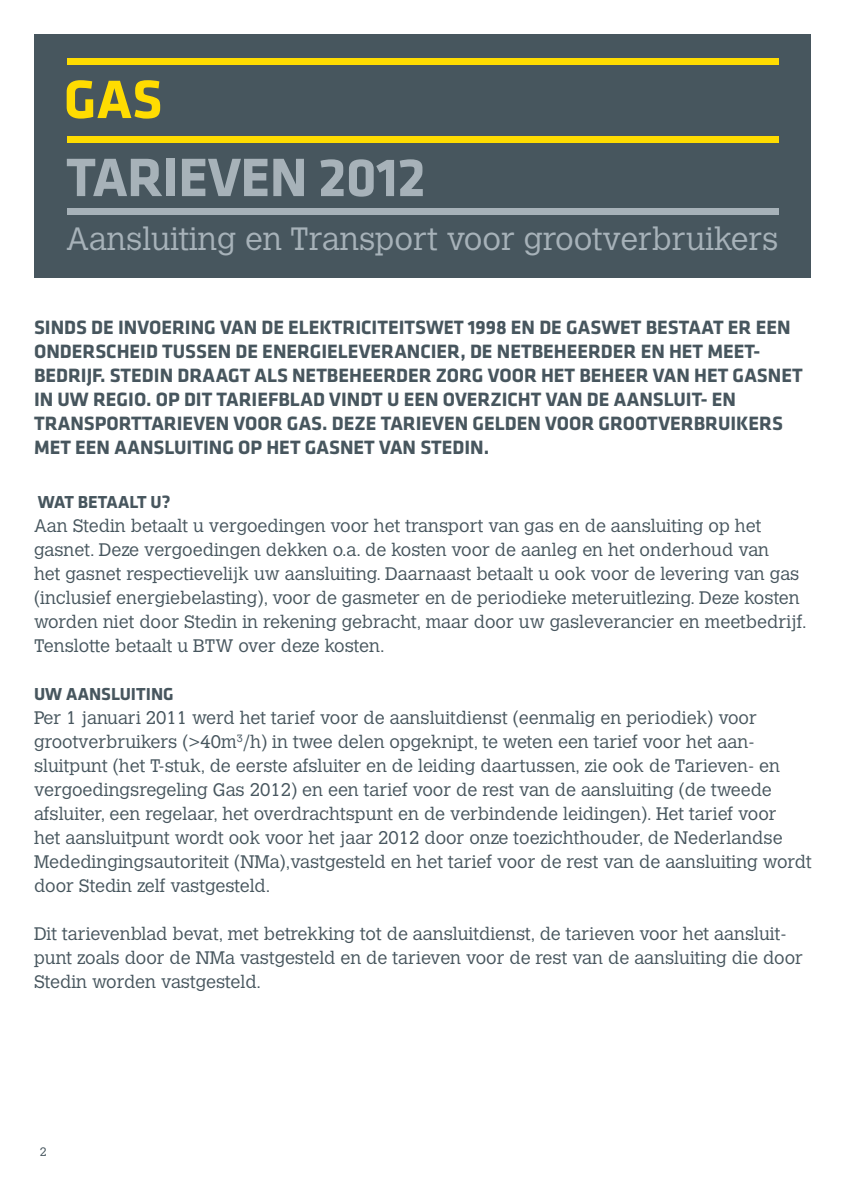
<style>
.page{position:relative;width:842px;height:1191px;background:#fff}
.page>*{position:absolute;margin:0;border:0;box-sizing:border-box;transform-origin:0 0}
.t1{font:700 56px "Klavika";letter-spacing:-.01em;color:#a7b2b9}
.t2{font:700 56px "Klavika";color:#ffdc01}
.t3{font:300 32px "Calvert MT Std";color:#a7b2b9}
.t4{font:700 20px/24px "Klavika";color:#47565e}
.t5{font:300 18px/24px "Calvert MT Std";color:#47565e}
.t6{font:700 18px "Klavika";color:#47565e}
.t7{font:300 12px "Calvert MT Std";color:#47565e}
</style>
<div class="page">
<div style="left:34px;top:34px;width:777px;height:244px;background:#47565e"></div>
<div style="left:67px;top:208px;width:711px;height:6px;background:#a7b2b9"></div>
<div style="left:67px;top:58px;width:711px;height:6px;background:#ffdc01"></div>
<div style="left:67px;top:136px;width:711px;height:6px;background:#ffdc01"></div>
<h1 class="t2" style="left:64px;top:69px;width:95px">GAS</h1>
<h1 class="t1" style="left:66px;top:147px;width:58px">TARIEVEN</h1>
<h1 class="t1" style="left:318px;top:147px;width:109px">2012</h1>
<h2 class="t3" style="left:66px;top:221px;width:714px">Aansluiting en Transport voor grootverbruikers</h2>
<p class="t4" style="left:34px;top:316px;width:758px">SINDS DE INVOERING VAN DE ELEKTRICITEITS-WET 1998 EN DE GASWET BESTAAT ER EEN<br>ONDER-SCHEID TUSS</p>
<p class="t4" style="left:34px;top:340px;width:770px;text-indent:173px">EN DE ENERGIE-LEVERANCIER, DE NETBEHEERDER EN HET MEET-<br>BEDRIJF. STEDIN DRAAGT ALS NET-BEHEERDER ZORG VOOR HET BEHEER VAN HET -GASNET<br>IN UW REGIO. OP DIT TARIEF</p>
<p class="t4" style="left:278px;top:388px;width:63px">BLAD VIND</p>
<p class="t4" style="left:372px;top:388px;width:44px">T U EEN</p>
<p class="t4" style="left:443px;top:388px;width:12px">OVERZICH</p>
<p class="t4" style="left:531px;top:388px;width:28px">T VAN</p>
<p class="t4" style="left:587px;top:388px;width:41px">DE AAN</p>
<p class="t4" style="left:653px;top:388px;width:71px">SLUIT- EN</p>
<p class="t4" style="left:34px;top:412px;width:24px">TRAN</p>
<p class="t4" style="left:84px;top:412px;width:80px">SPORTTARIEVEN</p>
<p class="t4" style="left:234px;top:412px;width:110px">VOOR GAS. DEZE</p>
<p class="t4" style="left:381px;top:412px;width:137px">TARIEVEN GELDEN</p>
<p class="t4" style="left:545px;top:412px;width:14px">VOOR</p>
<p class="t4" style="left:599px;top:412px;width:25px">GROO</p>
<p class="t4" style="left:647px;top:412px;width:21px">T-VER</p>
<p class="t4" style="left:694px;top:412px;width:48px">BRUIKER</p>
<p class="t4" style="left:772px;top:412px;width:12px">S</p>
<p class="t4" style="left:34px;top:436px;width:53px">ME T EEN</p>
<p class="t4" style="left:114px;top:436px;width:14px">AAN</p>
<p class="t4" style="left:154px;top:436px;width:239px">SLUITIN G OP HET GASNET VAN</p>
<p class="t4" style="left:420px;top:436px;width:33px">STEDIN</p>
<p class="t4" style="left:484px;top:436px;width:7px">.</p>
<p class="t6" style="left:38px;top:492px;width:134px">WAT BETAA LT U?</p>
<p class="t5" style="left:34px;top:514px;width:774px">Aan Stedin betaalt u vergoedingen voor het transport van gas en de aansluiting op het gasnet. Deze vergoedingen dekken o.a. de kosten voor de aanleg en het onderhoud van<br>het gasnet respectievelijk uw aansluiting. Daarnaast betaalt u ook voor de levering van gas (inclusief energiebelasting), voor de gasmeter en de periodieke meteruitlezing. Deze kosten worden niet door Stedin in rekening gebracht, maar door uw gasleverancier en meetbedrijf.<br>Tenslotte betaalt u BTW over deze kosten.</p>
<p class="t6" style="left:34px;top:684px;width:45px">UW AAN</p>
<p class="t6" style="left:101px;top:684px;width:74px">SLUITING</p>
<p class="t5" style="left:34px;top:706px;width:779px">Per 1 januari 2011 werd het tarief voor de aansluitdienst (eenmalig en periodiek) voor grootverbruikers (&gt;40m<sup>3</sup>/h) in twee delen opgeknipt, te weten een tarief voor het aan&shy;sluitpunt (het T-stuk, de eerste afsluiter en de leiding daartussen, zie ook de Tarieven- en vergoedingsregeling Gas 2012) en een tarief voor de rest van de aansluiting (de tweede afsluiter, een regelaar, het overdrachtspunt en de verbindende leidingen). Het tarief voor<br>het aansluitpunt wordt ook voor het jaar 2012 door onze toezichthouder, de Nederlandse Mededingingsautoriteit (NMa),vastgesteld en het tarief voor de rest van de aansluiting wordt door Stedin zelf vastgesteld.</p>
<p class="t5" style="left:34px;top:922px;width:770px">Dit tarievenblad bevat, met betrekking tot de aansluitdienst, de tarieven voor het aansluit&shy;punt zoals door de NMa vastgesteld en de tarieven voor de rest van de aansluiting die door<br>Stedin worden vastgesteld.</p>
<p class="t7" style="left:40px;top:1145px;width:8px">2</p>
</div>
